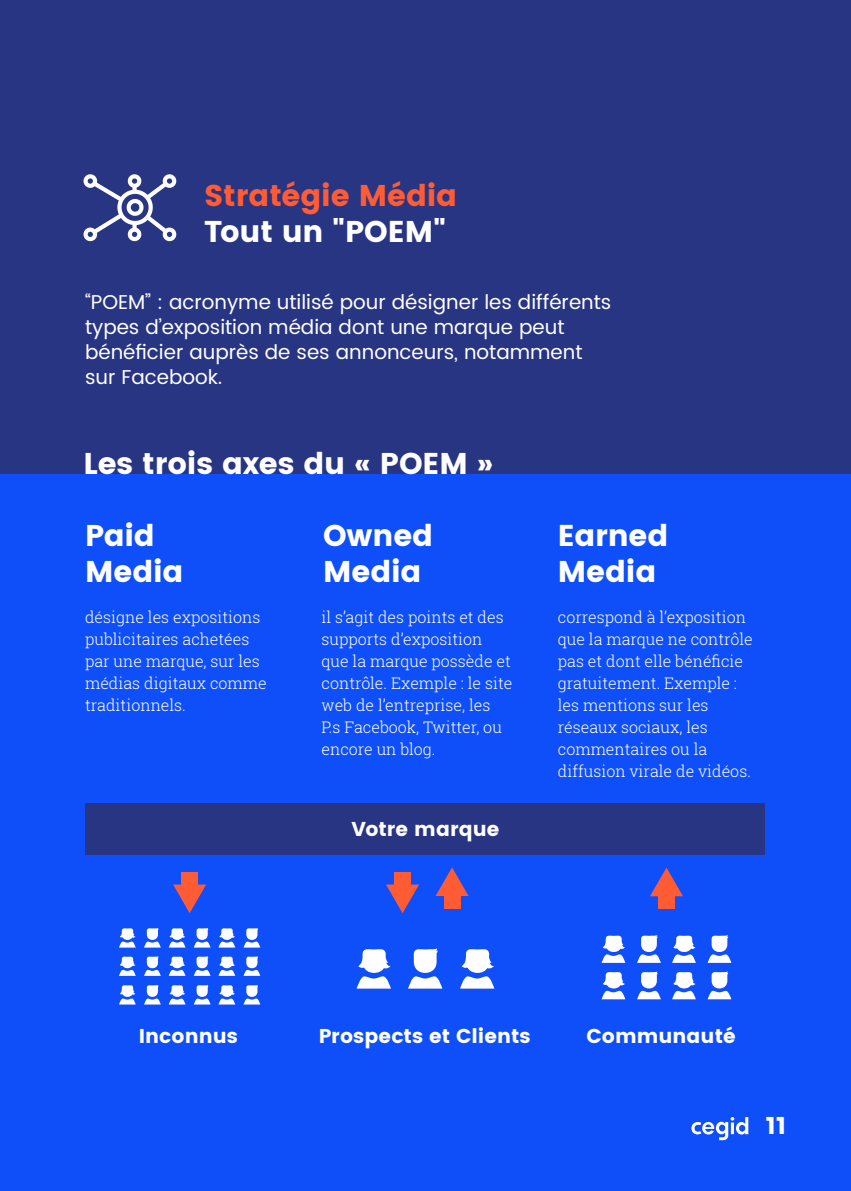
<style>
.page{position:relative;width:851px;height:1191px;background:#fff}
.page>*{position:absolute;margin:0;border:0;box-sizing:border-box;transform-origin:0 0}
.t1{font:30px/36px "Poppins";letter-spacing:-.005em;color:#fff}
.t2{font:30px "Poppins";letter-spacing:-.005em;color:#ff5c36}
.t3{font:24px "Poppins";color:#fff}
.t4{font:20px/25px "Poppins";color:#fff}
.t5{font:20px "Poppins";letter-spacing:.005em;color:#fff}
.t6{font:300 16px/22px "Roboto Slab";color:#fff}
</style>
<div class="page">
<div style="left:0;top:474px;width:850px;height:717px;background:#0f4ffa"></div>
<div style="left:0;top:0;width:850px;height:474px;background:#283583"></div>
<svg style="left:83px;top:174px;width:93px;height:67px"></svg>
<svg style="left:691px;top:1117px;width:57px;height:23px"></svg>
<svg style="left:173px;top:884px;width:33px;height:29px"></svg>
<div style="left:181px;top:872px;width:17px;height:13px;background:#ff5c36"></div>
<svg style="left:386px;top:884px;width:33px;height:29px"></svg>
<div style="left:394px;top:872px;width:16px;height:13px;background:#ff5c36"></div>
<svg style="left:435px;top:867px;width:33px;height:29px"></svg>
<div style="left:444px;top:895px;width:16px;height:13px;background:#ff5c36"></div>
<svg style="left:650px;top:867px;width:33px;height:29px"></svg>
<div style="left:658px;top:895px;width:16px;height:13px;background:#ff5c36"></div>
<svg style="left:637px;top:935px;width:23px;height:28px"></svg>
<svg style="left:601px;top:935px;width:24px;height:28px"></svg>
<svg style="left:707px;top:935px;width:24px;height:28px"></svg>
<svg style="left:672px;top:935px;width:23px;height:28px"></svg>
<svg style="left:637px;top:971px;width:23px;height:28px"></svg>
<svg style="left:601px;top:972px;width:24px;height:27px"></svg>
<svg style="left:707px;top:971px;width:24px;height:28px"></svg>
<svg style="left:672px;top:972px;width:23px;height:27px"></svg>
<svg style="left:144px;top:928px;width:17px;height:19px"></svg>
<svg style="left:119px;top:928px;width:17px;height:19px"></svg>
<svg style="left:194px;top:928px;width:16px;height:19px"></svg>
<svg style="left:169px;top:928px;width:16px;height:19px"></svg>
<svg style="left:144px;top:956px;width:17px;height:20px"></svg>
<svg style="left:119px;top:956px;width:17px;height:20px"></svg>
<svg style="left:194px;top:956px;width:16px;height:20px"></svg>
<svg style="left:169px;top:956px;width:16px;height:20px"></svg>
<svg style="left:144px;top:985px;width:17px;height:19px"></svg>
<svg style="left:119px;top:985px;width:17px;height:19px"></svg>
<svg style="left:194px;top:985px;width:16px;height:19px"></svg>
<svg style="left:169px;top:985px;width:16px;height:19px"></svg>
<svg style="left:243px;top:928px;width:17px;height:19px"></svg>
<svg style="left:218px;top:928px;width:17px;height:19px"></svg>
<svg style="left:243px;top:956px;width:17px;height:20px"></svg>
<svg style="left:218px;top:956px;width:17px;height:20px"></svg>
<svg style="left:243px;top:985px;width:17px;height:19px"></svg>
<svg style="left:218px;top:985px;width:17px;height:19px"></svg>
<svg style="left:408px;top:948px;width:34px;height:40px"></svg>
<svg style="left:357px;top:949px;width:34px;height:39px"></svg>
<svg style="left:460px;top:949px;width:34px;height:39px"></svg>
<div style="left:85px;top:803px;width:679px;height:51px;background:#283583"></div>
<h1 class="t2" style="left:204px;top:178px;width:254px">Stratégie Média</h1>
<h1 class="t1" style="left:204px;top:214px;width:243px">Tout un "POEM"</h1>
<p class="t4" style="left:85px;top:290px;width:527px">“POEM” : acronyme utilisé pour désigner les différents types d’exposition média dont une marque peut bénéficier auprès de ses annonceurs, notamment sur Facebook.</p>
<h1 class="t1" style="left:83px;top:445px;width:411px">Les trois axes du « POEM »</h1>
<h1 class="t1" style="left:85px;top:518px;width:100px">Paid<br>Media</h1>
<h1 class="t1" style="left:323px;top:518px;width:112px">Owned<br>Media</h1>
<h1 class="t1" style="left:557px;top:518px;width:112px">Earned<br>Media</h1>
<p class="t6" style="left:85px;top:606px;width:183px">désigne les expositions publicitaires achetées par une marque, sur les médias digitaux comme traditionnels.</p>
<p class="t6" style="left:321px;top:606px;width:192px">il s’agit des points et des supports d’exposition que la marque possède et contrôle. Exemple : le site web de l’entreprise, les<br>P.s Facebook, Twitter, ou encore un blog.</p>
<p class="t6" style="left:557px;top:606px;width:196px">correspond à l’exposition que la marque ne contrôle pas et dont elle bénéficie gratuitement. Exemple : les mentions sur les réseaux sociaux, les commentaires ou la diffusion virale de vidéos.</p>
<p class="t5" style="left:351px;top:817px;width:149px">Votre marque</p>
<p class="t5" style="left:139px;top:1024px;width:101px">Inconnus</p>
<p class="t5" style="left:318px;top:1024px;width:213px">Prospects et Clients</p>
<p class="t5" style="left:586px;top:1024px;width:151px">Communauté</p>
<h2 class="t3" style="left:765px;top:1112px;width:22px">11</h2>
</div>
